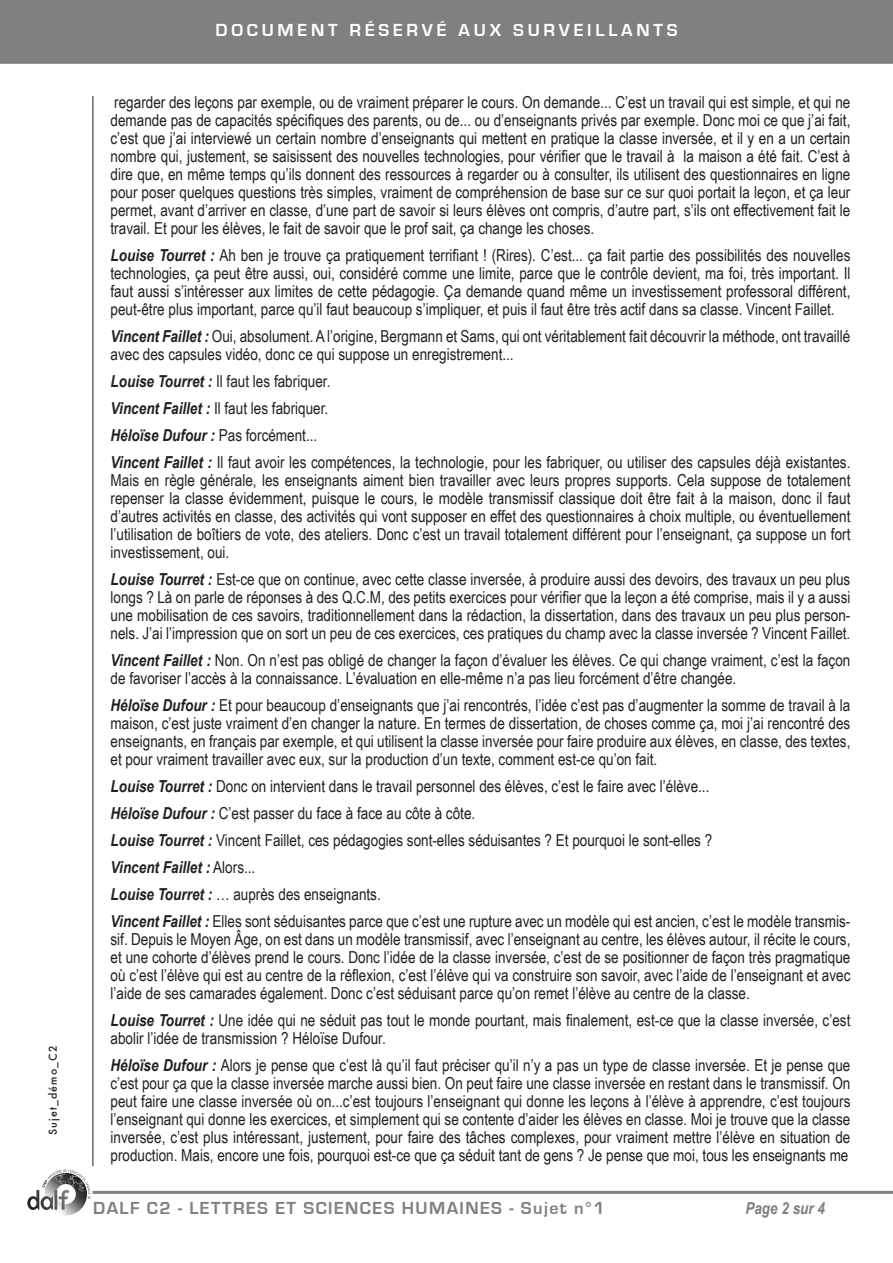
<style>
.page{position:relative;width:893px;height:1263px;background:#fff}
.page>*{position:absolute;margin:0;border:0;box-sizing:border-box;transform-origin:0 0}
.t1{font:700 18px "Eurostile";letter-spacing:.08em;color:#808080}
.t2{font:700 18px "Eurostile";letter-spacing:.21em;color:#fff}
.t3{font:16.5px/18px "Arial Narrow";color:#231f20;text-align:justify}
.t4{font:italic 700 16.5px "Arial Narrow";color:#231f20}
.t5{font:italic 700 16.5px "Arial Narrow";color:#808080}
.t6{font:500 10.5px "Futura";letter-spacing:.11em;color:#231f20}
.s1{font-weight:700;font-style:italic}
.s2{font-weight:400;font-style:normal}
</style>
<div class="page">
<hr style="left:93px;top:1191px;width:800px;height:3px;background:#808080">
<svg style="left:27px;top:1169px;width:63px;height:46px"></svg>
<div style="left:0;top:0;width:893px;height:64px;background:#808080"></div>
<hr style="left:93px;top:96px;width:1px;height:1070px;background:#231f20">
<p class="t6" style="left:46px;top:1135px;width:91px;rotate:-90deg">Sujet_démo_C2</p>
<p class="t2" style="left:216px;top:20px;width:463px">DOCUMENT RÉSERVÉ AUX SURVEILLANTS</p>
<p class="t3" style="left:111px;top:93px;width:741px">regarder des leçons par exemple, ou de vraiment préparer le cours. On demande... C’est un travail qui est simple, et qui ne demande pas de capacités spécifiques des parents, ou de... ou d’enseignants privés par exemple. Donc moi ce que j’ai fait, c’est que j’ai interviewé un certain nombre d’enseignants qui mettent en pratique la classe inversée, et il y en a un certain nombre qui, justement, se saisissent des nouvelles technologies, pour vérifier que le travail à la maison a été fait. C’est à dire que, en même temps qu’ils donnent des ressources à regarder ou à consulter, ils utilisent des questionnaires en ligne pour poser quelques questions très simples, vraiment de compréhension de base sur ce sur quoi portait la leçon, et ça leur permet, avant d’arriver en classe, d’une part de savoir si leurs élèves ont compris, d’autre part, s’ils ont effectivement fait le travail. Et pour les élèves, le fait de savoir que le prof sait, ça change les choses.</p>
<p class="t3" style="left:111px;top:246px;width:741px"><span class="s1">Louise Tourret :</span> Ah ben je trouve ça pratiquement terrifiant ! (Rires). C’est... ça fait partie des possibilités des nouvelles technologies, ça peut être aussi, oui, considéré comme une limite, parce que le contrôle devient, ma foi, très important. Il faut aussi s’intéresser aux limites de cette pédagogie. Ça demande quand même un investissement professoral différent, peut-être plus important, parce qu’il faut beaucoup s’impliquer, et puis il faut être très actif dans sa classe. Vincent Faillet.</p>
<p class="t3" style="left:111px;top:327px;width:741px"><span class="s1">Vincent Faillet :</span> Oui, absolument. A l’origine, Bergmann et Sams, qui ont véritablement fait découvrir la méthode, ont travaillé avec des capsules vidéo, donc ce qui suppose un enregistrement...</p>
<p class="t3" style="left:111px;top:372px;width:221px"><span class="s1">Louise Tourret :</span> Il faut les fabriquer.</p>
<p class="t3" style="left:111px;top:399px;width:219px"><span class="s1">Vincent Faillet :</span> Il faut les fabriquer.</p>
<p class="t3" style="left:111px;top:426px;width:208px"><span class="s1">Héloïse Dufour :</span> Pas forcément...</p>
<p class="t3" style="left:111px;top:453px;width:741px"><span class="s1">Vincent Faillet :</span> Il faut avoir les compétences, la technologie, pour les fabriquer, ou utiliser des capsules déjà existantes.<br>Mais en règle générale, les enseignants aiment bien travailler avec leurs propres supports. Cela suppose de totalement repenser la classe évidemment, puisque le cours, le modèle transmissif classique doit être fait à la maison, donc il faut d’autres activités en classe, des activités qui vont supposer en effet des questionnaires à choix multiple, ou éventuellement l’utilisation de boîtiers de vote, des ateliers. Donc c’est un travail totalement différent pour l’enseignant, ça suppose un fort investissement, oui.</p>
<p class="t3" style="left:111px;top:570px;width:741px"><span class="s1">Louise Tourret :</span> Est-ce que on continue, avec cette classe inversée, à produire aussi des devoirs, des travaux un peu plus longs ? Là on parle de réponses à des Q.C.M, des petits exercices pour vérifier que la leçon a été comprise, mais il y a aussi une mobilisation de ces savoirs, traditionnellement dans la rédaction, la dissertation, dans des travaux un peu plus person&shy;nels. J’ai l’impression que on sort un peu de ces exercices, ces pratiques du champ avec la classe inversée ? Vincent Faillet.</p>
<p class="t3" style="left:111px;top:651px;width:741px"><span class="s1">Vincent Faillet :</span> Non. On n’est pas obligé de changer la façon d’évaluer les élèves. Ce qui change vraiment, c’est la façon de favoriser l’accès à la connaissance. L’évaluation en elle-même n’a pas lieu forcément d’être changée.</p>
<p class="t3" style="left:111px;top:696px;width:741px"><span class="s1">Héloïse Dufour :</span> Et pour beaucoup d’enseignants que j’ai rencontrés, l’idée c’est pas d’augmenter la somme de travail à la maison, c’est juste vraiment d’en changer la nature. En termes de dissertation, de choses comme ça, moi j’ai rencontré des enseignants, en français par exemple, et qui utilisent la classe inversée pour faire produire aux élèves, en classe, des textes, et pour vraiment travailler avec eux, sur la production d’un texte, comment est-ce qu’on fait.</p>
<p class="t3" style="left:111px;top:777px;width:600px"><span class="s1">Louise Tourret :</span> Donc on intervient dans le travail personnel des élèves, c’est le faire avec l’élève...</p>
<p class="t3" style="left:111px;top:804px;width:366px"><span class="s1">Héloïse Dufour :</span> C’est passer du face à face au côte à côte.</p>
<p class="t3" style="left:111px;top:831px;width:603px"><span class="s1">Louise Tourret :</span> Vincent Faillet, ces pédagogies sont-elles séduisantes ? Et pourquoi le sont-elles ?</p>
<p class="t4" style="left:111px;top:855px;width:146px">Vincent Faillet : <span class="s2">Alors...</span></p>
<p class="t3" style="left:111px;top:885px;width:272px"><span class="s1">Louise Tourret :</span> … auprès des enseignants.</p>
<p class="t3" style="left:111px;top:912px;width:741px"><span class="s1">Vincent Faillet :</span> Elles sont séduisantes parce que c’est une rupture avec un modèle qui est ancien, c’est le modèle transmis&shy;sif. Depuis le Moyen Âge, on est dans un modèle transmissif, avec l’enseignant au centre, les élèves autour, il récite le cours, et une cohorte d’élèves prend le cours. Donc l’idée de la classe inversée, c’est de se positionner de façon très pragmatique où c’est l’élève qui est au centre de la réflexion, c’est l’élève qui va construire son savoir, avec l’aide de l’enseignant et avec l’aide de ses camarades également. Donc c’est séduisant parce qu’on remet l’élève au centre de la classe.</p>
<p class="t3" style="left:111px;top:1011px;width:741px"><span class="s1">Louise Tourret :</span> Une idée qui ne séduit pas tout le monde pourtant, mais finalement, est-ce que la classe inversée, c’est abolir l’idée de transmission ? Héloïse Dufour.</p>
<p class="t3" style="left:111px;top:1056px;width:741px"><span class="s1">Héloïse Dufour :</span> Alors je pense que c’est là qu’il faut préciser qu’il n’y a pas un type de classe inversée. Et je pense que c’est pour ça que la classe inversée marche aussi bien. On peut faire une classe inversée en restant dans le transmissif. On peut faire une classe inversée où on...c’est toujours l’enseignant qui donne les leçons à l’élève à apprendre, c’est toujours l’enseignant qui donne les exercices, et simplement qui se contente d’aider les élèves en classe. Moi je trouve que la classe inversée, c’est plus intéressant, justement, pour faire des tâches complexes, pour vraiment mettre l’élève en situation de production. Mais, encore une fois, pourquoi est-ce que ça séduit tant de gens ? Je pense que moi, tous les enseignants me</p>
<p class="t1" style="left:93px;top:1198px;width:513px">DALF C2 - LETTRES ET SCIENCES HUMAINES - Sujet n°1</p>
<p class="t5" style="left:745px;top:1196px;width:81px">Page 2 sur 4</p>
</div>
